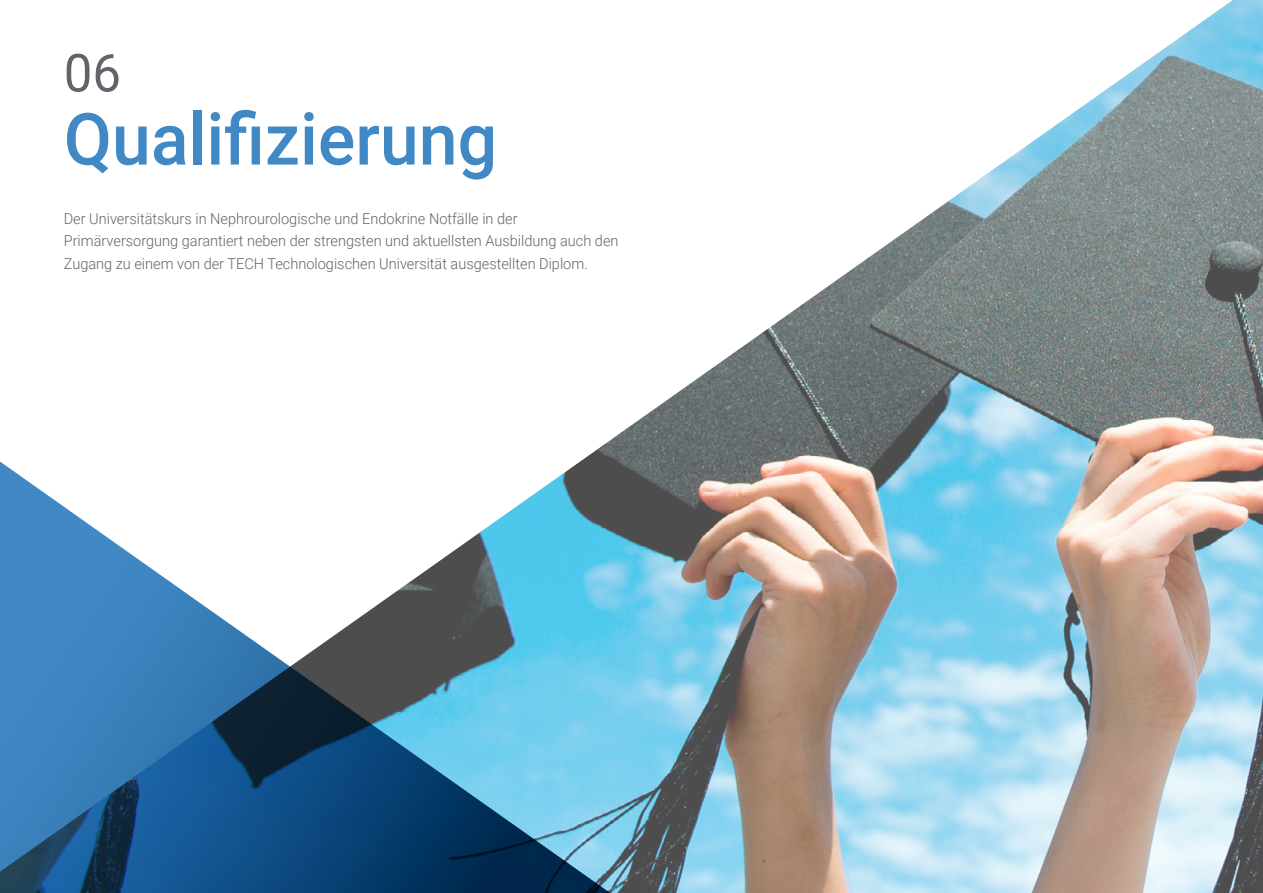
<style>
.page{position:relative;width:1263px;height:893px;background:#fff}
.page>*{position:absolute;margin:0;border:0;box-sizing:border-box;transform-origin:0 0}
.t1{font:500 72px "Roboto";color:#4089c5}
.t2{font:52.5px "Roboto";color:#61646a}
.t3{font:300 15px/22.5px "Roboto";color:#61646a}
</style>
<div class="page">
<img style="left:602px;top:0;width:661px;height:893px">
<svg style="left:0;top:446px;width:640px;height:447px"></svg>
<h2 class="t2" style="left:64px;top:36px;width:59px">06</h2>
<h1 class="t1" style="left:64px;top:89px;width:435px">Qualifizierung</h1>
<p class="t3" style="left:64px;top:207px;width:556px">Der Universitätskurs in Nephrourologische und Endokrine Notfälle in der<br>Primärversorgung garantiert neben der strengsten und aktuellsten Ausbildung auch den<br>Zugang zu einem von der TECH Technologischen Universität ausgestellten Diplom.</p>
</div>
